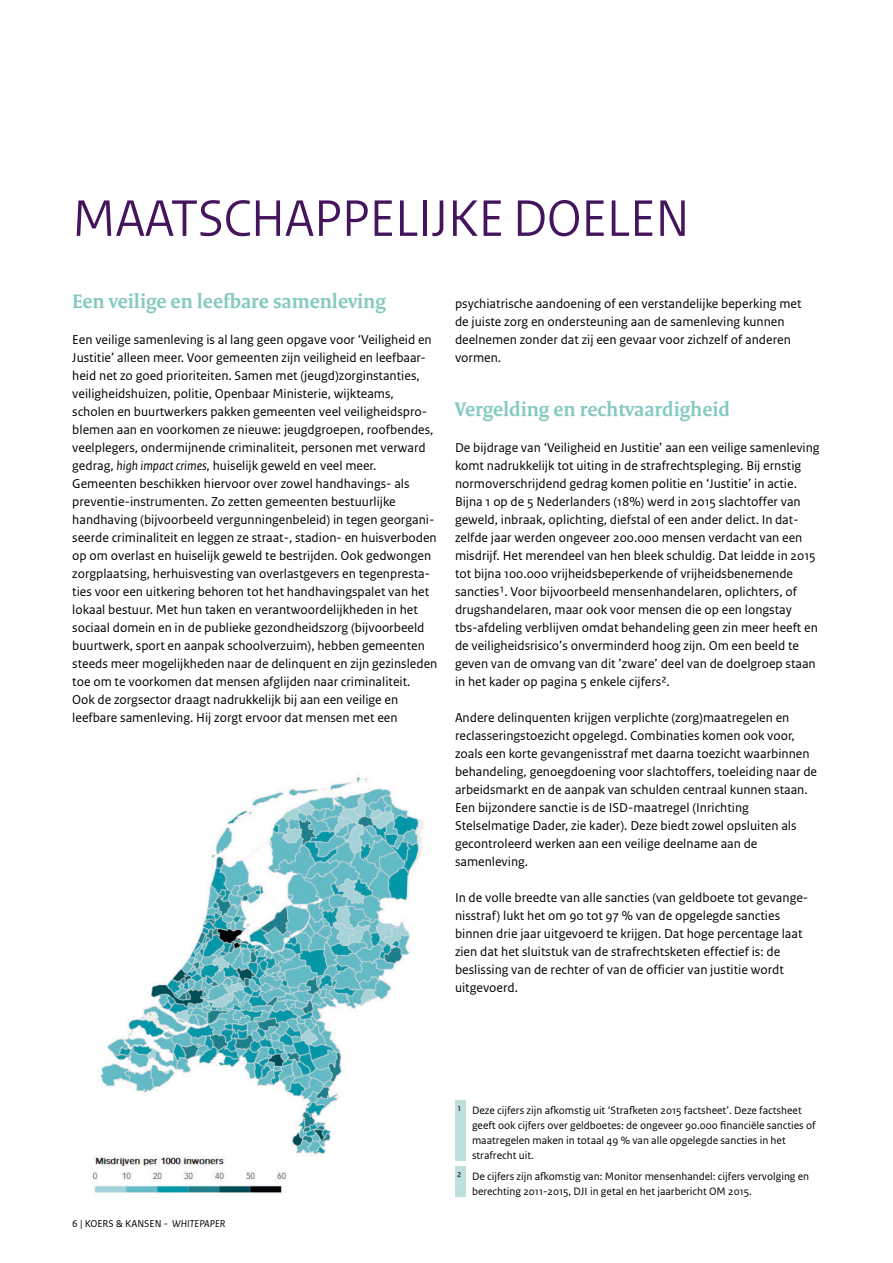
<style>
.page{position:relative;width:893px;height:1263px;background:#fff}
.page>*{position:absolute;margin:0;border:0;box-sizing:border-box;transform-origin:0 0}
.Hoofdstukkop{font:54px "Rijksoverheid Sans Heading";color:#44155d}
._04_RO_Paragraafkop{font:700 21px "Rijksoverheid Serif";color:#84cac0}
._10_RO_Broodtekst_Sa{font:13.5px/18px "Rijksoverheid Sans Text";color:#000}
._14_RO_Voetnoot{font:11.25px/15px "Rijksoverheid Sans Text";color:#000}
.t1{font:10.5px "Rijksoverheid Sans Text";color:#000}
.s1{font-style:italic}
</style>
<div class="page">
<div style="left:455px;top:1100px;width:11px;height:61px;background:#bce0da"></div>
<div style="left:455px;top:1166px;width:11px;height:31px;background:#bce0da"></div>
<img style="left:92px;top:776px;width:332px;height:417px">
<p class="Hoofdstukkop" style="left:72px;top:187px;width:619px">MAATSCHAPPELIJKE DOELEN</p>
<p class="_04_RO_Paragraafkop" style="left:72px;top:288px;width:315px">Een veilige en leefbare samenleving</p>
<p class="_10_RO_Broodtekst_Sa" style="left:72px;top:331px;width:367px">Een veilige samenleving is al lang geen opgave voor ‘Veiligheid en Justitie’ alleen meer. Voor gemeenten zijn veiligheid en leefbaar&shy;heid net zo goed prioriteiten. Samen met (jeugd)zorginstanties, veiligheidshuizen, politie, Openbaar Ministerie, wijkteams, scholen en buurtwerkers pakken gemeenten veel veiligheidspro&shy;blemen aan en voorkomen ze nieuwe: jeugdgroepen, roofbendes, veelplegers, ondermijnende criminaliteit, personen met verward gedrag, <span class="s1">high impact crimes</span>, huiselijk geweld en veel meer.<br>Gemeenten beschikken hiervoor over zowel handhavings- als preventie-instrumenten. Zo zetten gemeenten bestuurlijke handhaving (bijvoorbeeld vergunningenbeleid) in tegen georgani&shy;seerde criminaliteit en leggen ze straat-, stadion- en huisverboden op om overlast en huiselijk geweld te bestrijden. Ook gedwongen zorgplaatsing, herhuisvesting van overlastgevers en tegenpresta&shy;ties voor een uitkering behoren tot het handhavingspalet van het lokaal bestuur. Met hun taken en verantwoordelijkheden in het sociaal domein en in de publieke gezondheidszorg (bijvoorbeeld buurtwerk, sport en aanpak schoolverzuim), hebben gemeenten steeds meer mogelijkheden naar de delinquent en zijn gezinsleden toe om te voorkomen dat mensen afglijden naar criminaliteit.<br>Ook de zorgsector draagt nadrukkelijk bij aan een veilige en leefbare samenleving. Hij zorgt ervoor dat mensen met een</p>
<p class="_10_RO_Broodtekst_Sa" style="left:455px;top:295px;width:348px">psychiatrische aandoening of een verstandelijke beperking met de juiste zorg en ondersteuning aan de samenleving kunnen deelnemen zonder dat zij een gevaar voor zichzelf of anderen vormen.</p>
<p class="_04_RO_Paragraafkop" style="left:455px;top:396px;width:276px">Vergelding en rechtvaardigheid</p>
<p class="_10_RO_Broodtekst_Sa" style="left:455px;top:439px;width:366px">De bijdrage van ‘Veiligheid en Justitie’ aan een veilige samenleving komt nadrukkelijk tot uiting in de strafrechtspleging. Bij ernstig normoverschrijdend gedrag komen politie en ‘Justitie’ in actie.<br>Bijna 1 op de 5 Nederlanders (18%) werd in 2015 slachtoffer van geweld, inbraak, oplichting, diefstal of een ander delict. In dat&shy;zelfde jaar werden ongeveer 200.000 mensen verdacht van een misdrijf. Het merendeel van hen bleek schuldig. Dat leidde in 2015 tot bijna 100.000 vrijheidsbeperkende of vrijheidsbenemende sancties1. Voor bijvoorbeeld mensenhandelaren, oplichters, of drugshandelaren, maar ook voor mensen die op een longstay tbs-afdeling verblijven omdat behandeling geen zin meer heeft en de veiligheidsrisico’s onverminderd hoog zijn. Om een beeld te geven van de omvang van dit ’zware’ deel van de doelgroep staan in het kader op pagina 5 enkele cijfers2.</p>
<p class="_10_RO_Broodtekst_Sa" style="left:455px;top:709px;width:364px">Andere delinquenten krijgen verplichte (zorg)maatregelen en reclasseringstoezicht opgelegd. Combinaties komen ook voor, zoals een korte gevangenisstraf met daarna toezicht waarbinnen behandeling, genoegdoening voor slachtoffers, toeleiding naar de arbeidsmarkt en de aanpak van schulden centraal kunnen staan.<br>Een bijzondere sanctie is de ISD-maatregel (Inrichting Stelselmatige Dader, zie kader). Deze biedt zowel opsluiten als gecontroleerd werken aan een veilige deelname aan de samenleving.</p>
<p class="_10_RO_Broodtekst_Sa" style="left:455px;top:889px;width:355px">In de volle breedte van alle sancties (van geldboete tot gevange&shy;nisstraf) lukt het om 90 tot 97 % van de opgelegde sancties binnen drie jaar uitgevoerd te krijgen. Dat hoge percentage laat zien dat het sluitstuk van de strafrechtsketen effectief is: de beslissing van de rechter of van de officier van justitie wordt uitgevoerd.</p>
<p class="t1" style="left:72px;top:1217px;width:155px">6 | KOERS &amp; KANSEN - <span class="s1">WHITEPAPER</span></p>
<p class="_14_RO_Voetnoot" style="left:472px;top:1102px;width:345px;text-indent:-15px">1 Deze cijfers zijn afkomstig uit ‘Strafketen 2015 factsheet’. Deze factsheet geeft ook cijfers over geldboetes: de ongeveer 90.000 financiële sancties of maatregelen maken in totaal 49 % van alle opgelegde sancties in het strafrecht uit.</p>
<p class="_14_RO_Voetnoot" style="left:472px;top:1169px;width:339px;text-indent:-15px">2 De cijfers zijn afkomstig van: Monitor mensenhandel: cijfers vervolging en berechting 2011-2015, DJI in getal en het jaarbericht OM 2015.</p>
</div>
